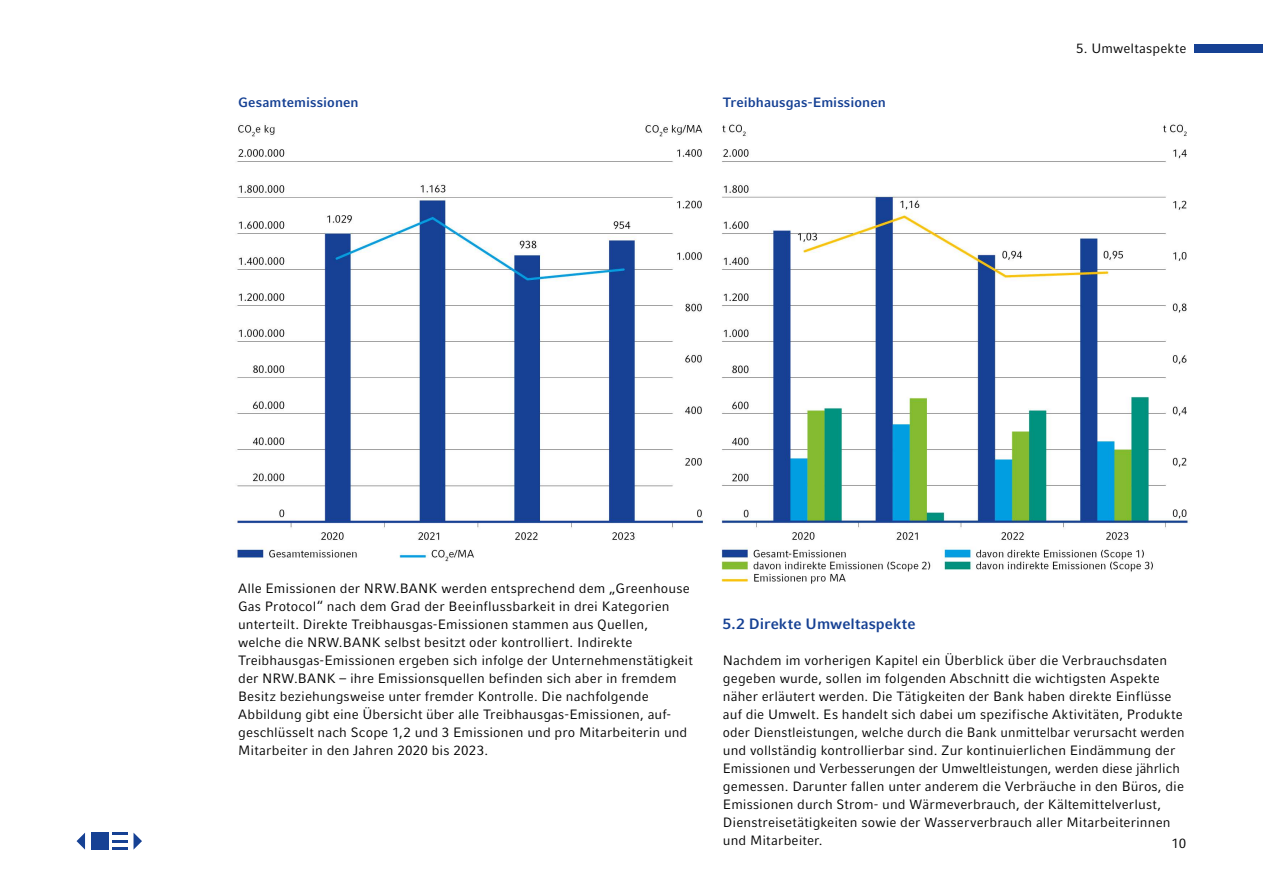
<style>
.page{position:relative;width:1263px;height:893px;background:#fff}
.page>*{position:absolute;margin:0;border:0;box-sizing:border-box;transform-origin:0 0}
.ZW_ZW_mit{font:700 15px "Compatil Fact LT Pro";color:#164194}
.G_G_LZ{font:13.5px/18px "Compatil Fact LT Pro";letter-spacing:.01em;color:#000}
.Graf_HL_Abb{font:700 13.5px "Compatil Fact LT Pro";letter-spacing:.005em;color:#164194}
</style>
<div class="page">
<div style="left:1195px;top:45px;width:68px;height:8px;background:#164194"></div>
<img style="left:237px;top:125px;width:467px;height:437px">
<img style="left:721px;top:124px;width:469px;height:460px">
<svg style="left:77px;top:833px;width:8px;height:17px"></svg>
<div style="left:91px;top:833px;width:17px;height:17px;background:#164194"></div>
<svg style="left:112px;top:833px;width:16px;height:9px"></svg>
<hr style="left:112px;top:847px;width:16px;height:3px;background:#164194">
<svg style="left:134px;top:833px;width:8px;height:16px"></svg>
<p class="Graf_HL_Abb" style="left:238px;top:95px;width:122px">Gesamtemissionen</p>
<p class="Graf_HL_Abb" style="left:723px;top:95px;width:164px">Treibhausgas-Emissionen</p>
<p class="G_G_LZ" style="left:1076px;top:40px;width:112px">5. Umweltaspekte</p>
<p class="G_G_LZ" style="left:238px;top:580px;width:456px">Alle Emissionen der NRW.BANK werden entsprechend dem „Greenhouse Gas Protocol“ nach dem Grad der Beeinflussbarkeit in drei Kategorien unterteilt. Direkte Treibhausgas-Emissionen stammen aus Quellen, welche die NRW.BANK selbst besitzt oder kontrolliert. Indirekte Treibhausgas-Emissionen ergeben sich infolge der Unternehmenstätigkeit der NRW.BANK – ihre Emissionsquellen befinden sich aber in fremdem Besitz beziehungsweise unter fremder Kontrolle. Die nachfolgende Abbildung gibt eine Übersicht über alle Treibhausgas-Emissionen, auf&shy;geschlüsselt nach Scope 1,2 und 3 Emissionen und pro Mitarbeiterin und Mitarbeiter in den Jahren 2020 bis 2023.</p>
<p class="ZW_ZW_mit" style="left:723px;top:615px;width:194px">5.2 Direkte Umweltaspekte</p>
<p class="G_G_LZ" style="left:723px;top:652px;width:463px">Nachdem im vorherigen Kapitel ein Überblick über die Verbrauchsdaten gegeben wurde, sollen im folgenden Abschnitt die wichtigsten Aspekte näher erläutert werden. Die Tätigkeiten der Bank haben direkte Einflüsse auf die Umwelt. Es handelt sich dabei um spezifische Aktivitäten, Produkte oder Dienstleistungen, welche durch die Bank unmittelbar verursacht werden und vollständig kontrollierbar sind. Zur kontinuierlichen Eindämmung der Emissionen und Verbesserungen der Umweltleistungen, werden diese jährlich gemessen. Darunter fallen unter anderem die Verbräuche in den Büros, die Emissionen durch Strom- und Wärmeverbrauch, der Kältemittelverlust, Dienstreisetätigkeiten sowie der Wasserverbrauch aller Mitarbeiterinnen und Mitarbeiter.</p>
<p class="G_G_LZ" style="left:1172px;top:835px;width:16px">10</p>
</div>
